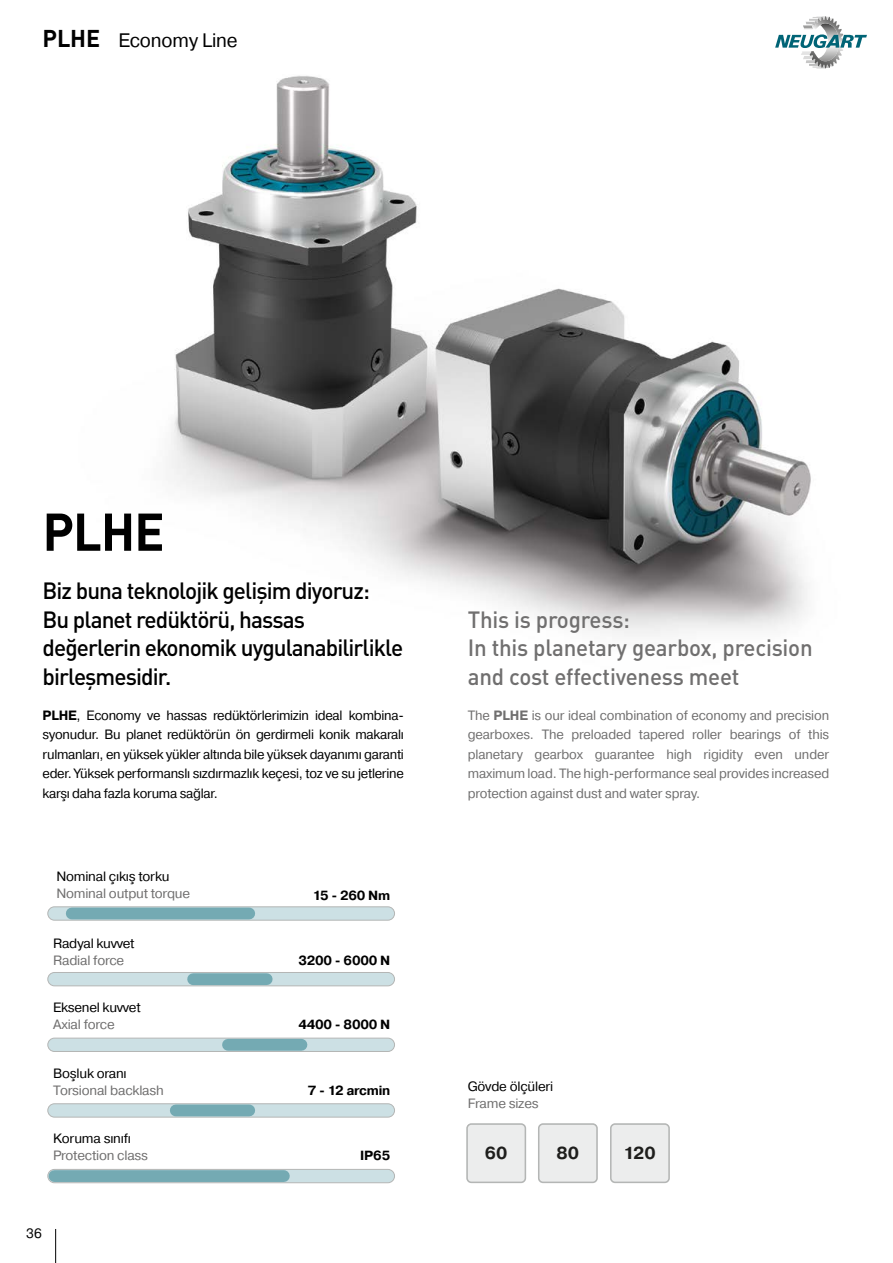
<style>
.page{position:relative;width:893px;height:1263px;background:#fff}
.page>*{position:absolute;margin:0;border:0;box-sizing:border-box;transform-origin:0 0}
.t1{font:700 52.2px "DIN Pro";color:#000;scale:.96 1}
.t2{font:500 23.25px/28.5px "DIN Pro";letter-spacing:-.04em;color:#000}
.t3{font:500 23.25px/28.5px "DIN Pro";letter-spacing:-.01em;color:#706f6f;scale:.96 1}
.t4{font:19.5px "Pragmatica";letter-spacing:-.01em;color:#000}
.t5{font:700 17.4px "Pragmatica";color:#1e1e1c}
.t6{font:13.5px/19.5px "Pragmatica";letter-spacing:-.02em;color:#000;text-align:justify}
.t7{font:13.5px/19.5px "Pragmatica";letter-spacing:-.015em;color:#706f6f;text-align:justify}
.t8{font:700 13.2px "Pragmatica";letter-spacing:-.015em;color:#000}
.s1{font-family:"DIN Pro";font-weight:700;font-size:24px}
.s2{font-weight:700}
</style>
<div class="page">
<svg style="left:775px;top:16px;width:92px;height:53px"></svg>
<hr style="left:55px;top:1229px;width:1px;height:34px;background:#000">
<img style="left:169px;top:75px;width:642px;height:561px">
<div style="left:48px;top:972px;width:347px;height:14px;background:#cce0e4;border-radius:7px"></div>
<div style="left:47px;top:972px;width:348px;height:14px;border:1px solid #b4b6b5;border-radius:7px"></div>
<div style="left:48px;top:907px;width:347px;height:13px;background:#cce0e4;border-radius:7px"></div>
<div style="left:47px;top:906px;width:348px;height:14px;border:1px solid #b4b6b5;border-radius:7px"></div>
<div style="left:48px;top:1038px;width:347px;height:13px;background:#cce0e4;border-radius:7px"></div>
<div style="left:47px;top:1038px;width:348px;height:14px;border:1px solid #b4b6b5;border-radius:7px"></div>
<div style="left:48px;top:1104px;width:347px;height:13px;background:#cce0e4;border-radius:7px"></div>
<div style="left:47px;top:1103px;width:348px;height:14px;border:1px solid #b4b6b5;border-radius:7px"></div>
<div style="left:48px;top:1169px;width:347px;height:14px;background:#cce0e4;border-radius:7px"></div>
<div style="left:47px;top:1169px;width:348px;height:14px;border:1px solid #b4b6b5;border-radius:7px"></div>
<div style="left:193px;top:973px;width:74px;height:12px;background:#74aab3"></div>
<div style="left:228px;top:1039px;width:73px;height:12px;background:#74aab3"></div>
<div style="left:176px;top:1104px;width:73px;height:12px;background:#74aab3"></div>
<div style="left:54px;top:1170px;width:230px;height:12px;background:#74aab3"></div>
<div style="left:72px;top:907px;width:177px;height:12px;background:#74aab3"></div>
<div style="left:467px;top:1124px;width:58px;height:58px;background:#eceded;border-radius:4px"></div>
<div style="left:466px;top:1123px;width:60px;height:60px;border:2px solid #b4b6b5;border-radius:4px"></div>
<div style="left:539px;top:1124px;width:58px;height:58px;background:#eceded;border-radius:4px"></div>
<div style="left:538px;top:1123px;width:60px;height:60px;border:2px solid #b4b6b5;border-radius:4px"></div>
<div style="left:611px;top:1124px;width:58px;height:58px;background:#eceded;border-radius:4px"></div>
<div style="left:610px;top:1123px;width:60px;height:60px;border:2px solid #b4b6b5;border-radius:4px"></div>
<h3 class="t4" style="left:43px;top:28px;width:197px"><span class="s1">PLHE</span> Economy Line</h3>
<h1 class="t1" style="left:43px;top:491px;width:129px">PLHE</h1>
<h2 class="t2" style="left:43px;top:575px;width:362px">Biz buna teknolojik gelişim diyoruz:<br>Bu planet redüktörü, hassas değerlerin ekonomik uygulanabilirlikle birleşmesidir.</h2>
<p class="t6" style="left:43px;top:705px;width:363px"><span class="s2">PLHE</span>, Economy ve hassas redüktörlerimizin ideal kombina&shy;syonudur. Bu planet redüktörün ön gerdirmeli konik makaralı rulmanları, en yüksek yükler altında bile yüksek dayanımı garanti eder. Yüksek performanslı sızdırmazlık keçesi, toz ve su jetlerine karşı daha fazla koruma sağlar.</p>
<p class="t6" style="left:56px;top:867px;width:115px">Nominal çıkış torku</p>
<p class="t7" style="left:56px;top:884px;width:135px">Nominal output torque</p>
<p class="t6" style="left:53px;top:933px;width:83px">Radyal kuvvet</p>
<p class="t7" style="left:53px;top:950px;width:73px">Radial force</p>
<p class="t8" style="left:313px;top:887px;width:79px">15 - 260 Nm</p>
<p class="t8" style="left:298px;top:952px;width:93px">3200 - 6000 N</p>
<h2 class="t3" style="left:468px;top:603px;width:361px">This is progress:<br>In this planetary gearbox, precision and cost effectiveness meet</h2>
<p class="t7" style="left:468px;top:705px;width:363px">The <span class="s2">PLHE</span> is our ideal combination of economy and precision gearboxes. The preloaded tapered roller bearings of this planetary gearbox guarantee high rigidity even under maximum load. The high-performance seal provides increased protection against dust and water spray.</p>
<p class="t6" style="left:53px;top:998px;width:89px">Eksenel kuvvet</p>
<p class="t7" style="left:53px;top:1015px;width:63px">Axial force</p>
<p class="t6" style="left:53px;top:1063px;width:75px">Boşluk oranı</p>
<p class="t7" style="left:53px;top:1080px;width:112px">Torsional backlash</p>
<p class="t6" style="left:53px;top:1129px;width:79px">Koruma sınıfı</p>
<p class="t7" style="left:53px;top:1146px;width:96px">Protection class</p>
<p class="t6" style="left:26px;top:1224px;width:17px">36</p>
<p class="t8" style="left:298px;top:1016px;width:93px">4400 - 8000 N</p>
<p class="t8" style="left:308px;top:1081px;width:84px">7 - 12 arcmin</p>
<p class="t6" style="left:468px;top:1077px;width:87px">Gövde ölçüleri</p>
<p class="t7" style="left:468px;top:1094px;width:72px">Frame sizes</p>
<p class="t8" style="left:360px;top:1146px;width:32px">IP65</p>
<p class="t5" style="left:485px;top:1141px;width:24px">60</p>
<p class="t5" style="left:557px;top:1141px;width:24px">80</p>
<p class="t5" style="left:624px;top:1141px;width:34px">120</p>
</div>
